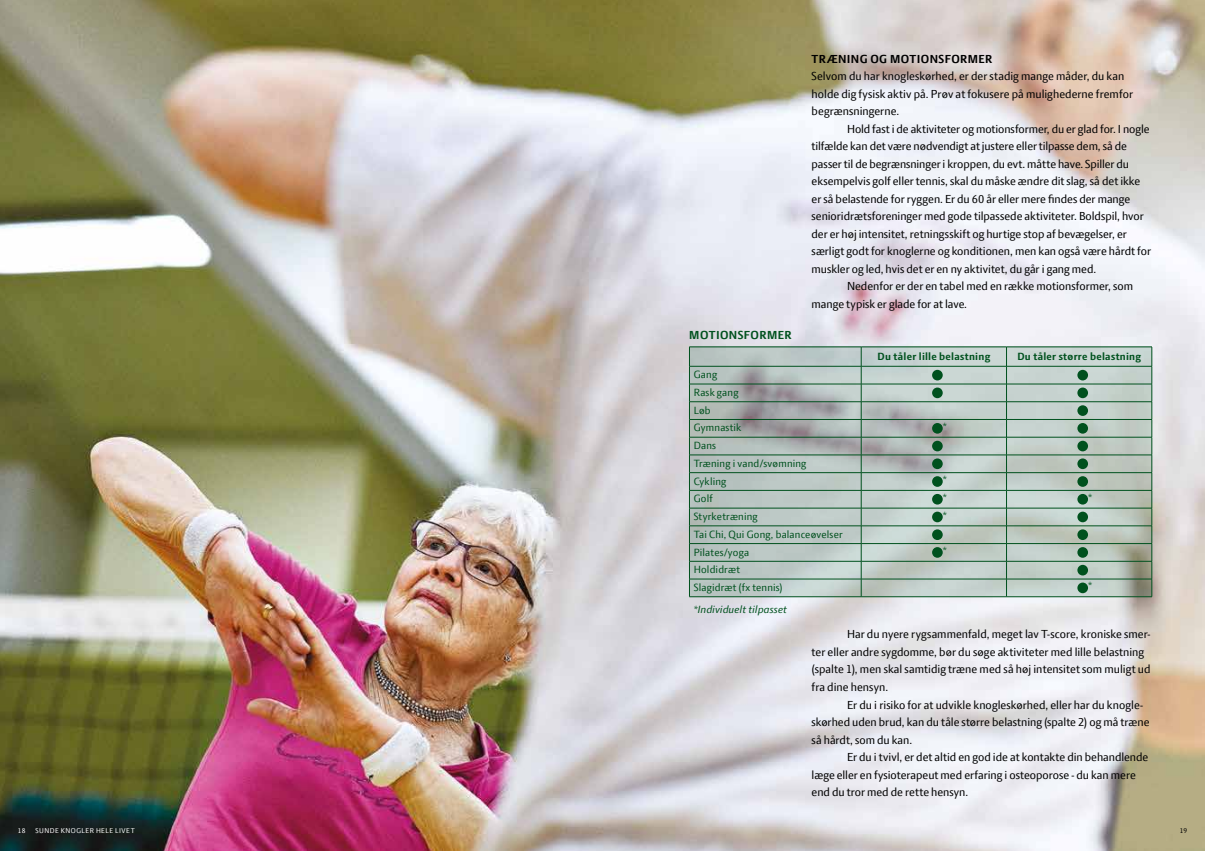
<style>
.page{position:relative;width:1205px;height:851px;background:#fff}
.page>*{position:absolute;margin:0;border:0;box-sizing:border-box;transform-origin:0 0}
.t1{font:12.5px/17.5px "LF Press Sans";color:#000}
.t2{font:700 12.5px "LF Press Sans";letter-spacing:.03em;color:#000}
.t3{font:700 12.5px "LF Press Sans";letter-spacing:.03em;color:#00511e}
.t4{font:11.25px/17.8px "LF Press Sans";letter-spacing:.02em;color:#00511e}
.t5{font:700 11.25px "LF Press Sans";letter-spacing:.025em;color:#00511e}
.t6{font:italic 11.25px "LF Press Sans";letter-spacing:.015em;color:#00511e}
.t7{font:7.5px "LF Press Sans";letter-spacing:.07em;color:#fff}
.t8{font:7.5px "LF Press Sans";color:#000}
</style>
<div class="page">
<img style="left:0;top:0;width:1205px;height:850px">
<svg style="left:690px;top:347px;width:461px;height:249px;background:#b9c5c0"></svg>
<hr style="left:689px;top:346px;width:172px;height:1px;background:#00511e">
<hr style="left:861px;top:346px;width:145px;height:1px;background:#00511e">
<hr style="left:1006px;top:346px;width:146px;height:1px;background:#00511e">
<hr style="left:689px;top:366px;width:172px;height:1px;background:#00511e">
<hr style="left:861px;top:366px;width:145px;height:1px;background:#00511e">
<hr style="left:1006px;top:366px;width:146px;height:1px;background:#00511e">
<hr style="left:689px;top:384px;width:172px;height:1px;background:#00511e">
<hr style="left:861px;top:384px;width:145px;height:1px;background:#00511e">
<hr style="left:1006px;top:384px;width:146px;height:1px;background:#00511e">
<hr style="left:689px;top:401px;width:172px;height:1px;background:#00511e">
<hr style="left:861px;top:401px;width:145px;height:1px;background:#00511e">
<hr style="left:1006px;top:401px;width:146px;height:1px;background:#00511e">
<hr style="left:689px;top:419px;width:172px;height:1px;background:#00511e">
<hr style="left:861px;top:419px;width:145px;height:1px;background:#00511e">
<hr style="left:1006px;top:419px;width:146px;height:1px;background:#00511e">
<hr style="left:689px;top:437px;width:172px;height:1px;background:#00511e">
<hr style="left:861px;top:437px;width:145px;height:1px;background:#00511e">
<hr style="left:1006px;top:437px;width:146px;height:1px;background:#00511e">
<hr style="left:689px;top:454px;width:172px;height:1px;background:#00511e">
<hr style="left:861px;top:454px;width:145px;height:1px;background:#00511e">
<hr style="left:1006px;top:454px;width:146px;height:1px;background:#00511e">
<hr style="left:689px;top:472px;width:172px;height:1px;background:#00511e">
<hr style="left:861px;top:472px;width:145px;height:1px;background:#00511e">
<hr style="left:1006px;top:472px;width:146px;height:1px;background:#00511e">
<hr style="left:689px;top:490px;width:172px;height:1px;background:#00511e">
<hr style="left:861px;top:490px;width:145px;height:1px;background:#00511e">
<hr style="left:1006px;top:490px;width:146px;height:1px;background:#00511e">
<hr style="left:689px;top:508px;width:172px;height:1px;background:#00511e">
<hr style="left:861px;top:508px;width:145px;height:1px;background:#00511e">
<hr style="left:1006px;top:508px;width:146px;height:1px;background:#00511e">
<hr style="left:689px;top:525px;width:172px;height:1px;background:#00511e">
<hr style="left:861px;top:525px;width:145px;height:1px;background:#00511e">
<hr style="left:1006px;top:525px;width:146px;height:1px;background:#00511e">
<hr style="left:689px;top:543px;width:172px;height:1px;background:#00511e">
<hr style="left:861px;top:543px;width:145px;height:1px;background:#00511e">
<hr style="left:1006px;top:543px;width:146px;height:1px;background:#00511e">
<hr style="left:689px;top:561px;width:172px;height:1px;background:#00511e">
<hr style="left:861px;top:561px;width:145px;height:1px;background:#00511e">
<hr style="left:1006px;top:561px;width:146px;height:1px;background:#00511e">
<hr style="left:689px;top:578px;width:172px;height:1px;background:#00511e">
<svg style="left:689px;top:347px;width:1px;height:249px"></svg>
<hr style="left:861px;top:578px;width:145px;height:1px;background:#00511e">
<svg style="left:861px;top:347px;width:1px;height:249px"></svg>
<hr style="left:1006px;top:578px;width:146px;height:1px;background:#00511e">
<svg style="left:1006px;top:347px;width:1px;height:249px"></svg>
<svg style="left:1151px;top:347px;width:1px;height:249px"></svg>
<hr style="left:689px;top:596px;width:172px;height:1px;background:#00511e">
<hr style="left:861px;top:596px;width:145px;height:1px;background:#00511e">
<hr style="left:1006px;top:596px;width:146px;height:1px;background:#00511e">
<div style="left:932px;top:370px;width:11px;height:10px;background:#00511e;border-radius:50%"></div>
<div style="left:1077px;top:370px;width:11px;height:10px;background:#00511e;border-radius:50%"></div>
<div style="left:932px;top:387px;width:11px;height:11px;background:#00511e;border-radius:50%"></div>
<div style="left:1077px;top:387px;width:11px;height:11px;background:#00511e;border-radius:50%"></div>
<div style="left:1077px;top:405px;width:11px;height:11px;background:#00511e;border-radius:50%"></div>
<div style="left:932px;top:423px;width:11px;height:10px;background:#00511e;border-radius:50%"></div>
<div style="left:1077px;top:423px;width:11px;height:10px;background:#00511e;border-radius:50%"></div>
<div style="left:932px;top:440px;width:11px;height:11px;background:#00511e;border-radius:50%"></div>
<div style="left:1077px;top:440px;width:11px;height:11px;background:#00511e;border-radius:50%"></div>
<div style="left:932px;top:458px;width:11px;height:11px;background:#00511e;border-radius:50%"></div>
<div style="left:1077px;top:458px;width:11px;height:11px;background:#00511e;border-radius:50%"></div>
<div style="left:932px;top:476px;width:11px;height:10px;background:#00511e;border-radius:50%"></div>
<div style="left:1077px;top:476px;width:11px;height:10px;background:#00511e;border-radius:50%"></div>
<div style="left:932px;top:494px;width:11px;height:10px;background:#00511e;border-radius:50%"></div>
<div style="left:1077px;top:494px;width:11px;height:10px;background:#00511e;border-radius:50%"></div>
<div style="left:932px;top:511px;width:11px;height:11px;background:#00511e;border-radius:50%"></div>
<div style="left:1077px;top:511px;width:11px;height:11px;background:#00511e;border-radius:50%"></div>
<div style="left:932px;top:529px;width:11px;height:11px;background:#00511e;border-radius:50%"></div>
<div style="left:1077px;top:529px;width:11px;height:11px;background:#00511e;border-radius:50%"></div>
<div style="left:932px;top:547px;width:11px;height:10px;background:#00511e;border-radius:50%"></div>
<div style="left:1077px;top:547px;width:11px;height:10px;background:#00511e;border-radius:50%"></div>
<div style="left:1077px;top:564px;width:11px;height:11px;background:#00511e;border-radius:50%"></div>
<div style="left:1077px;top:582px;width:11px;height:11px;background:#00511e;border-radius:50%"></div>
<p class="t3" style="left:689px;top:328px;width:104px">MOTIONSFORMER</p>
<p class="t4" style="left:694px;top:365px;width:49px">Gang<br>Rask gang<br>Løb<br>Gymnastik</p>
<p class="t2" style="left:811px;top:51px;width:182px">TRÆNING OG MOTIONSFORMER</p>
<p class="t1" style="left:811px;top:67px;width:323px">Selvom du har knogleskørhed, er der stadig mange måder, du kan holde dig fysisk aktiv på. Prøv at fokusere på mulighederne fremfor begrænsningerne.</p>
<p class="t1" style="left:811px;top:120px;width:341px;text-indent:35px">Hold fast i de aktiviteter og motionsformer, du er glad for. I nogle tilfælde kan det være nødvendigt at justere eller tilpasse dem, så de passer til de begrænsninger i kroppen, du evt. måtte have. Spiller du eksempelvis golf eller tennis, skal du måske ændre dit slag, så det ikke er så belastende for ryggen. Er du 60 år eller mere findes der mange senioridrætsforeninger med gode tilpassede aktiviteter. Boldspil, hvor der er høj intensitet, retningsskift og hurtige stop af bevægelser, er særligt godt for knoglerne og konditionen, men kan også være hårdt for muskler og led, hvis det er en ny aktivitet, du går i gang med.</p>
<p class="t1" style="left:811px;top:277px;width:323px;text-indent:35px">Nedenfor er der en tabel med en række motionsformer, som mange typisk er glade for at lave.</p>
<p class="t5" style="left:877px;top:350px;width:114px">Du tåler lille belastning</p>
<p class="t5" style="left:1017px;top:350px;width:125px">Du tåler større belastning</p>
<p class="t4" style="left:943px;top:417px;width:6px">*</p>
<p class="t4" style="left:694px;top:436px;width:114px">Dans<br>Træning i vand/svømning<br>Cykling</p>
<p class="t4" style="left:943px;top:470px;width:6px">*</p>
<p class="t4" style="left:694px;top:489px;width:21px">Golf</p>
<p class="t4" style="left:943px;top:488px;width:6px">*</p>
<p class="t4" style="left:1088px;top:488px;width:6px">*</p>
<p class="t4" style="left:694px;top:507px;width:65px">Styrketræning</p>
<p class="t4" style="left:943px;top:505px;width:6px">*</p>
<p class="t4" style="left:694px;top:525px;width:150px">Tai Chi, Qui Gong, balanceøvelser<br>Pilates/yoga</p>
<p class="t4" style="left:943px;top:541px;width:6px">*</p>
<p class="t4" style="left:694px;top:560px;width:90px">Holdidræt<br>Slagidræt (fx tennis)</p>
<p class="t6" style="left:693px;top:602px;width:95px">*Individuelt tilpasset</p>
<p class="t4" style="left:1088px;top:576px;width:6px">*</p>
<p class="t1" style="left:811px;top:625px;width:340px;text-indent:35px">Har du nyere rygsammenfald, meget lav T-score, kroniske smer&shy;ter eller andre sygdomme, bør du søge aktiviteter med lille belastning (spalte 1), men skal samtidig træne med så høj intensitet som muligt ud fra dine hensyn.</p>
<p class="t1" style="left:811px;top:695px;width:339px;text-indent:35px">Er du i risiko for at udvikle knogleskørhed, eller har du knogle&shy;skørhed uden brud, kan du tåle større belastning (spalte 2) og må træne så hårdt, som du kan.</p>
<p class="t1" style="left:811px;top:748px;width:338px;text-indent:35px">Er du i tvivl, er det altid en god ide at kontakte din behandlende læge eller en fysioterapeut med erfaring i osteoporose - du kan mere end du tror med de rette hensyn.</p>
<p class="t7" style="left:18px;top:826px;width:9px">18</p>
<p class="t7" style="left:35px;top:826px;width:101px">SUNDE KNOGLER HELE LIVET</p>
<p class="t8" style="left:1180px;top:826px;width:9px">19</p>
</div>
